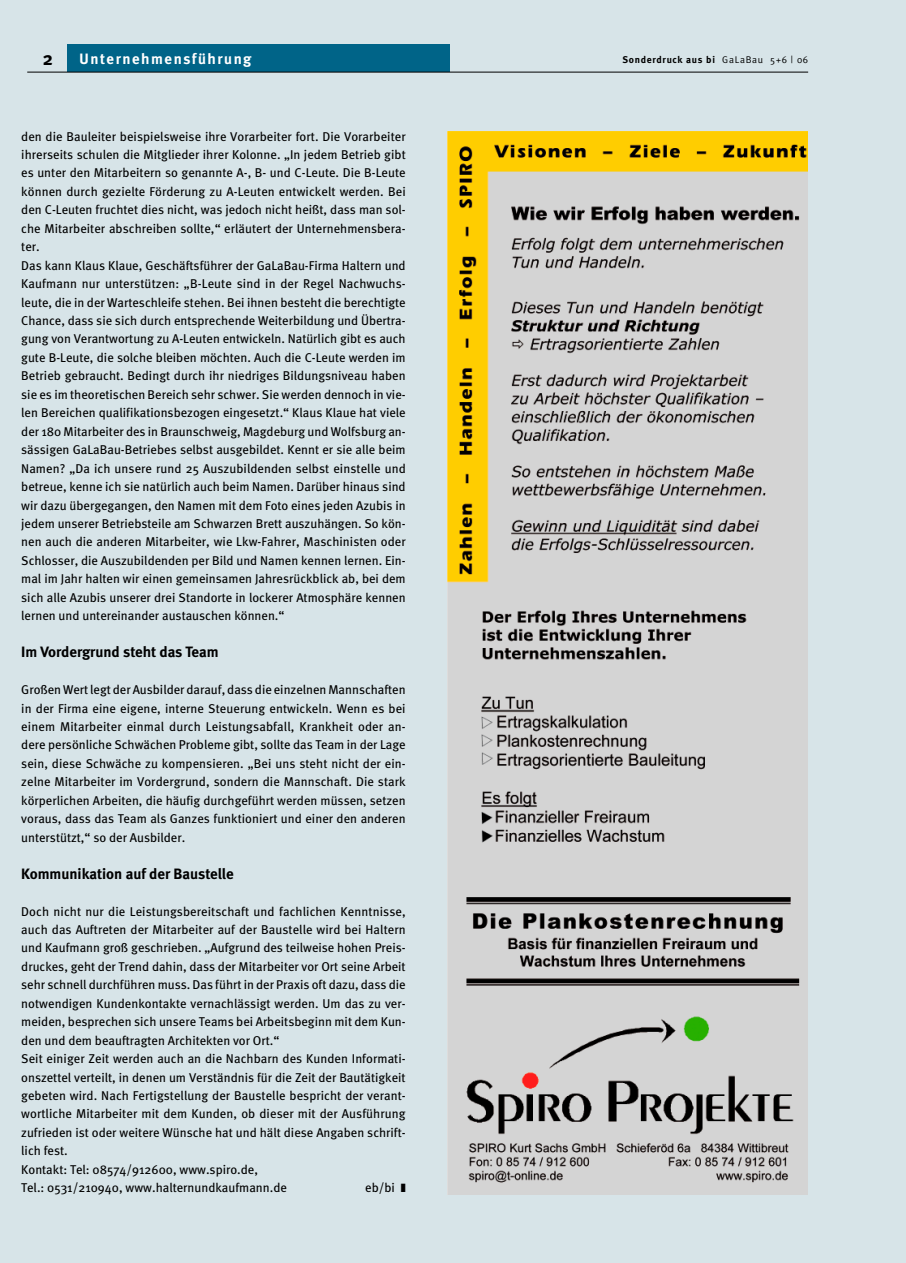
<style>
.page{position:relative;width:906px;height:1263px;background:#d7e4e8}
.page>*{position:absolute;margin:0;border:0;box-sizing:border-box;transform-origin:0 0}
.t1{font:700 18.75px "Meta Plus";color:#000}
.t2{font:700 15px "Meta";color:#000}
.t3{font:700 15px "Meta Plus";letter-spacing:.1em;color:#fff}
.t4{font:12.75px/18.5px "Meta";color:#000}
.t5{font:700 9.75px "Meta";letter-spacing:.075em;color:#000}
.s1{font-family:"Meta Plus Normal";font-weight:400}
</style>
<div class="page">
<div style="left:67px;top:44px;width:383px;height:28px;background:#006488"></div>
<img style="left:447px;top:132px;width:360px;height:1062px">
<hr style="left:27px;top:72px;width:781px;height:1px;background:#000">
<h1 class="t1" style="left:43px;top:51px;width:12px">2</h1>
<p class="t3" style="left:79px;top:53px;width:174px">Unternehmensführung</p>
<p class="t4" style="left:21px;top:128px;width:386px">den die Bauleiter beispielsweise ihre Vorarbeiter fort. Die Vorarbeiter ihrerseits schulen die Mitglieder ihrer Kolonne. „In jedem Betrieb gibt es unter den Mitarbeitern so genannte A-, B- und C-Leute. Die B-Leute können durch gezielte Förderung zu A-Leuten entwickelt werden. Bei den C-Leuten fruchtet dies nicht, was jedoch nicht heißt, dass man sol&shy;che Mitarbeiter abschreiben sollte,“ erläutert der Unternehmensbera&shy;ter.<br>Das kann Klaus Klaue, Geschäftsführer der GaLaBau-Firma Haltern und Kaufmann nur unterstützen: „B-Leute sind in der Regel Nachwuchs&shy;leute, die in der Warteschleife stehen. Bei ihnen besteht die berechtigte Chance, dass sie sich durch entsprechende Weiterbildung und Übertra&shy;gung von Verantwortung zu A-Leuten entwickeln. Natürlich gibt es auch gute B-Leute, die solche bleiben möchten. Auch die C-Leute werden im Betrieb gebraucht. Bedingt durch ihr niedriges Bildungsniveau haben sie es im theoretischen Bereich sehr schwer. Sie werden dennoch in vie&shy;len Bereichen qualifikationsbezogen eingesetzt.“ Klaus Klaue hat viele der 180 Mitarbeiter des in Braunschweig, Magdeburg und Wolfsburg an&shy;sässigen GaLaBau-Betriebes selbst ausgebildet. Kennt er sie alle beim Namen? „Da ich unsere rund 25 Auszubildenden selbst einstelle und betreue, kenne ich sie natürlich auch beim Namen. Darüber hinaus sind wir dazu übergegangen, den Namen mit dem Foto eines jeden Azubis in jedem unserer Betriebsteile am Schwarzen Brett auszuhängen. So kön&shy;nen auch die anderen Mitarbeiter, wie Lkw-Fahrer, Maschinisten oder Schlosser, die Auszubildenden per Bild und Namen kennen lernen. Ein&shy;mal im Jahr halten wir einen gemeinsamen Jahresrückblick ab, bei dem sich alle Azubis unserer drei Standorte in lockerer Atmosphäre kennen lernen und untereinander austauschen können.“</p>
<p class="t2" style="left:21px;top:646px;width:199px">Im Vordergrund steht das Team</p>
<p class="t4" style="left:21px;top:681px;width:386px;text-align:justify">Großen Wert legt der Ausbilder darauf, dass die einzelnen Mannschaften in der Firma eine eigene, interne Steuerung entwickeln. Wenn es bei einem Mitarbeiter einmal durch Leistungsabfall, Krankheit oder an&shy;dere persönliche Schwächen Probleme gibt, sollte das Team in der Lage sein, diese Schwäche zu kompensieren. „Bei uns steht nicht der ein&shy;zelne Mitarbeiter im Vordergrund, sondern die Mannschaft. Die stark körperlichen Arbeiten, die häufig durchgeführt werden müssen, setzen voraus, dass das Team als Ganzes funktioniert und einer den anderen unterstützt,“ so der Ausbilder.</p>
<p class="t2" style="left:21px;top:867px;width:214px">Kommunikation auf der Baustelle</p>
<p class="t4" style="left:21px;top:903px;width:386px">Doch nicht nur die Leistungsbereitschaft und fachlichen Kenntnisse, auch das Auftreten der Mitarbeiter auf der Baustelle wird bei Haltern und Kaufmann groß geschrieben. „Aufgrund des teilweise hohen Preis&shy;druckes, geht der Trend dahin, dass der Mitarbeiter vor Ort seine Arbeit sehr schnell durchführen muss. Das führt in der Praxis oft dazu, dass die notwendigen Kundenkontakte vernachlässigt werden. Um das zu ver&shy;meiden, besprechen sich unsere Teams bei Arbeitsbeginn mit dem Kun&shy;den und dem beauftragten Architekten vor Ort.“<br>Seit einiger Zeit werden auch an die Nachbarn des Kunden Informati&shy;onszettel verteilt, in denen um Verständnis für die Zeit der Bautätigkeit gebeten wird. Nach Fertigstellung der Baustelle bespricht der verant&shy;wortliche Mitarbeiter mit dem Kunden, ob dieser mit der Ausführung zufrieden ist oder weitere Wünsche hat und hält diese Angaben schrift&shy;lich fest.<br>Kontakt: Tel: 08574/912600, www.spiro.de,<br>Tel.: 0531/210940, www.halternundkaufmann.de</p>
<p class="t4" style="left:365px;top:1179px;width:42px">eb/bi ❚</p>
<p class="t5" style="left:622px;top:56px;width:187px">Sonderdruck aus bi <span class="s1">GaLaBau 5+6 | 06</span></p>
</div>
